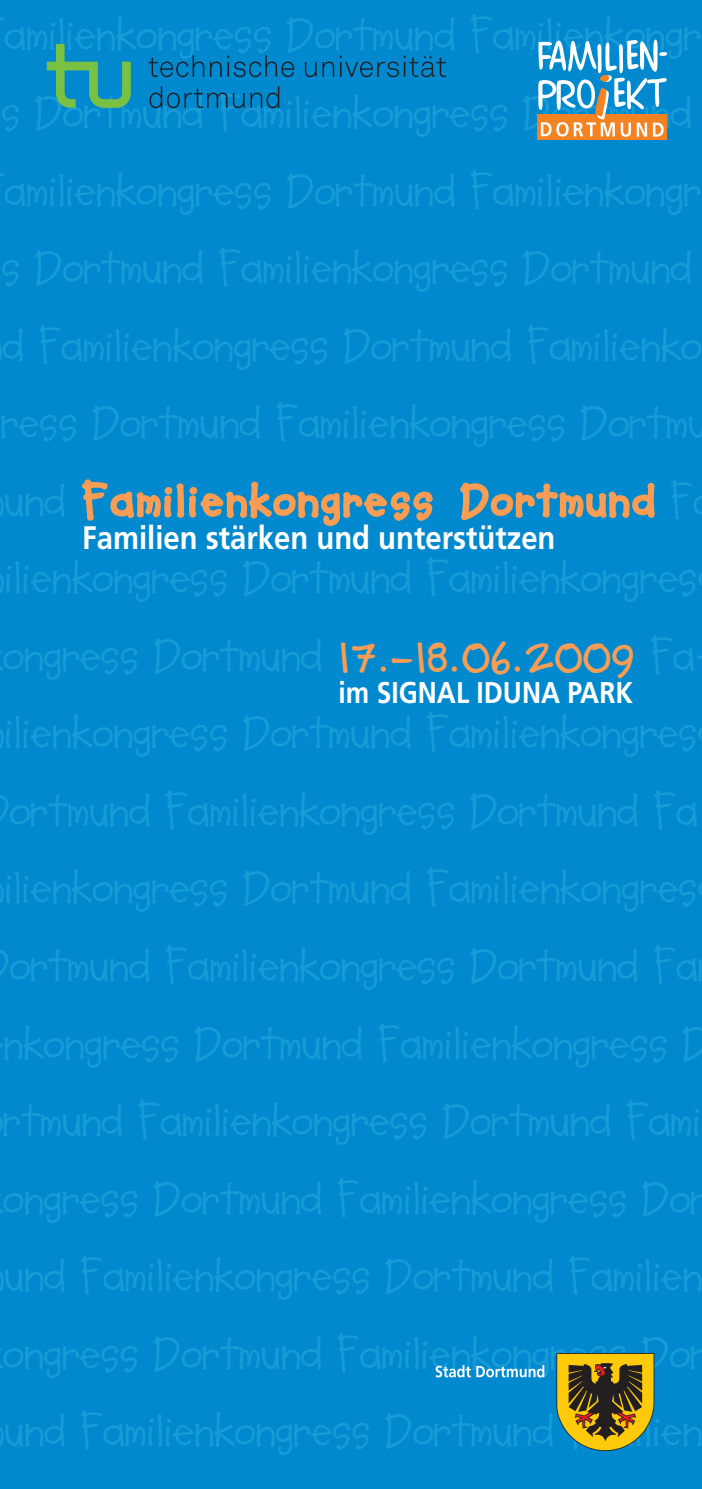
<style>
.page{position:relative;width:702px;height:1489px;background:#fff}
.page>*{position:absolute;margin:0;border:0;box-sizing:border-box;transform-origin:0 0}
.t1{font:800 50px "Soup Bone";color:#f89d53}
.t2{font:47.5px/77.5px "Soup Bone";color:#189cd8}
.t3{font:700 32.5px "Frutiger LT";color:#fff;scale:.9 1}
.t4{font:700 30px "Frutiger LT";color:#fff;scale:.88 1}
.s1{font-weight:400;font-size:47.5px;color:#189cd8}
.s2{font-weight:700;font-size:45px;color:#f89d53}
</style>
<div class="page">
<div style="left:0;top:0;width:702px;height:1488px;background:#0089cf"></div>
<svg style="left:556px;top:1353px;width:98px;height:97px;background:#8c7c27"></svg>
<svg style="left:435px;top:1365px;width:109px;height:12px"></svg>
<div style="left:537px;top:114px;width:129px;height:26px;background:#f58220"></div>
<svg style="left:538px;top:40px;width:129px;height:97px"></svg>
<svg style="left:47px;top:44px;width:84px;height:64px"></svg>
<svg style="left:148px;top:55px;width:56px;height:22px"></svg>
<svg style="left:210px;top:55px;width:84px;height:22px"></svg>
<svg style="left:305px;top:62px;width:11px;height:15px"></svg>
<svg style="left:322px;top:62px;width:12px;height:15px"></svg>
<svg style="left:340px;top:56px;width:106px;height:21px"></svg>
<svg style="left:149px;top:86px;width:78px;height:22px"></svg>
<svg style="left:233px;top:93px;width:11px;height:15px"></svg>
<svg style="left:250px;top:86px;width:29px;height:22px"></svg>
<p class="t2" style="left:1px;top:-2px;width:708px">amilienkongress Dortmund Familienkongr s Dortmund Familienkongress Dortmund amilienkongress Dortmund Familienkongr s Dortmund Familienkongress Dortmund d Familienkongress Dortmund Familienko ress Dortmund Familienkongress Dortmu</p>
<p class="t1" style="left:4px;top:470px;width:690px"><span class="s1">und</span> Familienkongress Dortmund <span class="s1">F</span></p>
<p class="t2" style="left:3px;top:540px;width:709px">ilienkongress Dortmund Familienkongres ongress Dortmund <span class="s2">17.–18.06.2009</span> Fa ilienkongress Dortmund Familienkongres ortmund Familienkongress Dortmund Fa ilienkongress Dortmund Familienkongres ortmund Familienkongress Dortmund Fa nkongress Dortmund Familienkongress D rtmund Familienkongress Dortmund Fami ongress Dortmund Familienkongress Dor und Familienkongress Dortmund Familien ongress Dortmund Familienkongress Dor und Familienkongress Dortmund Familien</p>
<p class="t3" style="left:82px;top:518px;width:527px">Familien stärken und unterstützen</p>
<p class="t4" style="left:338px;top:675px;width:336px">im SIGNAL IDUNA PARK</p>
</div>
